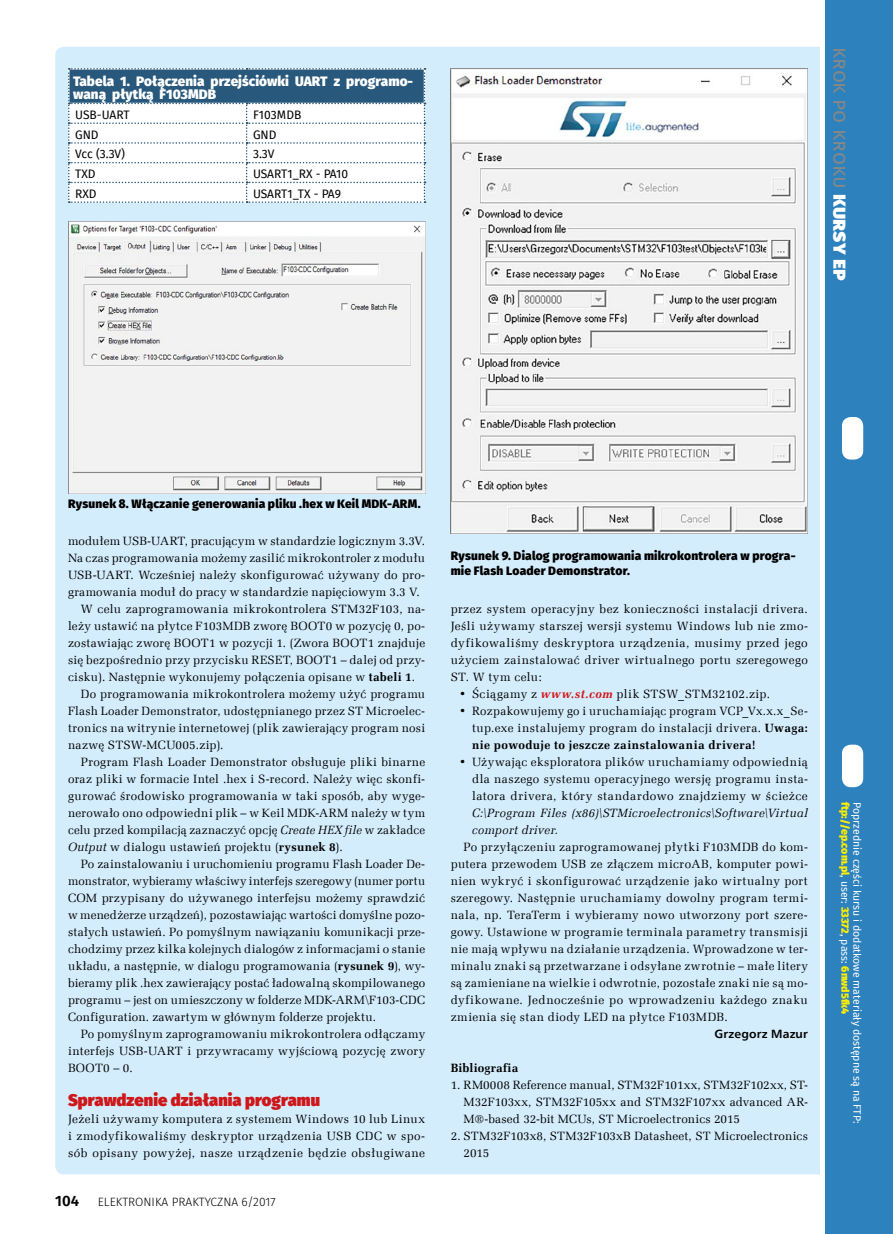
<style>
.page{position:relative;width:893px;height:1234px;background:#fff}
.page>*{position:absolute;margin:0;border:0;box-sizing:border-box;transform-origin:0 0}
.t1{font:21px "Fira Sans";color:#878787}
.t2{font:900 16.5px "Fira Sans";color:#cd171a}
.t3{font:800 13.5px/13.5px "Fira Sans";letter-spacing:.005em;color:#fff}
.t4{font:12px/17px "Zapf Ellipt EU";letter-spacing:.02em;color:#000;text-align:justify}
.t5{font:800 12px/15px "Fira Sans";letter-spacing:.015em;color:#000}
.t6{font:italic 12px/17px "Zapf Ellipt EU";letter-spacing:.04em;color:#000}
.t7{font:12px "Fira Sans";color:#000}
.t8{font:300 12px "Fira Sans";color:#000}
.t9{font:700 12px "Humnst 777 EU";letter-spacing:.015em;color:#000}
.t10{font:700 12px "Zapf Ellipt EU";letter-spacing:.01em;color:#000}
.t11{font:10.5px "Fira Sans";color:#fff}
.t12{font:800 10.5px "Fira Sans";color:#ffed00}
.s1{font-weight:800;color:#fff}
.s2{font-weight:700}
.s3{font-style:italic}
.s4{font-weight:600;font-size:15px}
.s5{font-weight:700;font-style:italic;color:#d51317}
.s6{font-weight:400;color:#fff}
</style>
<div class="page">
<div style="left:55px;top:47px;width:832px;height:1127px;background:#d4edfc;border-radius:9px"></div>
<div style="left:825px;top:0;width:68px;height:1233px;background:#2d81bc"></div>
<div style="left:842px;top:417px;width:21px;height:42px;background:#fff;border-radius:9px"></div>
<div style="left:842px;top:744px;width:21px;height:43px;background:#fff;border-radius:9px"></div>
<hr style="left:821px;top:0;width:4px;height:1233px;background:#fff">
<svg style="left:68px;top:68px;width:357px;height:135px;background:#c4d1da"></svg>
<img style="left:68px;top:221px;width:357px;height:272px">
<img style="left:451px;top:68px;width:357px;height:465px">
<p class="t3" style="left:73px;top:73px;width:342px">Tabela 1. Połączenia przejściówki UART z programo&shy;waną płytką F103MDB</p>
<p class="t7" style="left:75px;top:106px;width:56px">USB-UART</p>
<p class="t7" style="left:253px;top:106px;width:50px">F103MDB</p>
<p class="t7" style="left:75px;top:125px;width:25px">GND</p>
<p class="t7" style="left:253px;top:125px;width:25px">GND</p>
<p class="t7" style="left:75px;top:145px;width:52px">Vcc (3.3V)</p>
<p class="t7" style="left:253px;top:145px;width:23px">3.3V</p>
<p class="t7" style="left:75px;top:165px;width:22px">TXD</p>
<p class="t7" style="left:253px;top:165px;width:97px">USART1_RX - PA10</p>
<p class="t7" style="left:75px;top:185px;width:23px">RXD</p>
<p class="t7" style="left:253px;top:185px;width:90px">USART1_TX - PA9</p>
<h1 class="t1" style="left:857px;top:47px;width:235px;rotate:90deg">Krok po kroku <span class="s1">Kursy EP</span></h1>
<p class="t5" style="left:68px;top:495px;width:354px">Rysunek 8. Włączanie generowania pliku .hex w Keil MDK-ARM.</p>
<p class="t4" style="left:68px;top:532px;width:359px">modułem USB-UART, pracującym w standardzie logicznym 3.3V.</p>
<p class="t4" style="left:68px;top:549px;width:359px">Na czas programowania możemy zasilić mikrokontroler z modułu</p>
<p class="t4" style="left:68px;top:566px;width:359px">USB-UART. Wcześniej należy skonfigurować używany do pro-</p>
<p class="t4" style="left:68px;top:583px;width:353px">gramowania moduł do pracy w standardzie napięciowym 3.3 V.</p>
<p class="t4" style="left:81px;top:600px;width:346px">W celu zaprogramowania mikrokontrolera STM32F103, na-</p>
<p class="t4" style="left:68px;top:617px;width:359px">leży ustawić na płytce F103MDB zworę BOOT0 w pozycję 0, po-</p>
<p class="t4" style="left:68px;top:634px;width:359px">zostawiając zworę BOOT1 w pozycji 1. (Zwora BOOT1 znajduje</p>
<p class="t4" style="left:68px;top:651px;width:359px">się bezpośrednio przy przycisku RESET, BOOT1 – dalej od przy-</p>
<p class="t4" style="left:68px;top:668px;width:349px">cisku). Następnie wykonujemy połączenia opisane w <span class="s2">tabeli 1</span>.</p>
<p class="t4" style="left:81px;top:685px;width:346px">Do programowania mikrokontrolera możemy użyć programu</p>
<p class="t4" style="left:68px;top:702px;width:359px">Flash Loader Demonstrator, udostępnianego przez ST Microelec-</p>
<p class="t4" style="left:68px;top:719px;width:359px">tronics na witrynie internetowej (plik zawierający program nosi</p>
<p class="t4" style="left:68px;top:736px;width:157px">nazwę STSW-MCU005.zip).</p>
<p class="t4" style="left:81px;top:753px;width:346px">Program Flash Loader Demonstrator obsługuje pliki binarne</p>
<p class="t4" style="left:68px;top:770px;width:359px">oraz pliki w formacie Intel .hex i S-record. Należy więc skonfi-</p>
<p class="t4" style="left:68px;top:787px;width:359px">gurować środowisko programowania w taki sposób, aby wyge-</p>
<p class="t4" style="left:68px;top:804px;width:359px">nerowało ono odpowiedni plik – w Keil MDK-ARM należy w tym</p>
<p class="t4" style="left:68px;top:821px;width:359px">celu przed kompilacją zaznaczyć opcję <span class="s3">Create HEX file</span> w zakładce</p>
<p class="t4" style="left:68px;top:838px;width:276px"><span class="s3">Output</span> w dialogu ustawień projektu (<span class="s2">rysunek 8</span>).</p>
<p class="t4" style="left:81px;top:855px;width:346px">Po zainstalowaniu i uruchomieniu programu Flash Loader De-</p>
<p class="t4" style="left:68px;top:872px;width:359px">monstrator, wybieramy właściwy interfejs szeregowy (numer portu</p>
<p class="t4" style="left:68px;top:889px;width:359px">COM przypisany do używanego interfejsu możemy sprawdzić</p>
<p class="t4" style="left:68px;top:906px;width:359px">w menedżerze urządzeń), pozostawiając wartości domyślne pozo-</p>
<p class="t4" style="left:68px;top:923px;width:359px">stałych ustawień. Po pomyślnym nawiązaniu komunikacji prze-</p>
<p class="t4" style="left:68px;top:940px;width:359px">chodzimy przez kilka kolejnych dialogów z informacjami o stanie</p>
<p class="t4" style="left:68px;top:957px;width:359px">układu, a następnie, w dialogu programowania (<span class="s2">rysunek 9</span>), wy-</p>
<p class="t4" style="left:68px;top:974px;width:359px">bieramy plik .hex zawierający postać ładowalną skompilowanego</p>
<p class="t4" style="left:68px;top:991px;width:359px">programu – jest on umieszczony w folderze MDK-ARM\F103-CDC</p>
<p class="t4" style="left:68px;top:1008px;width:310px">Configuration. zawartym w głównym folderze projektu.</p>
<p class="t4" style="left:81px;top:1025px;width:346px">Po pomyślnym zaprogramowaniu mikrokontrolera odłączamy</p>
<p class="t4" style="left:68px;top:1042px;width:359px">interfejs USB-UART i przywracamy wyjściową pozycję zwory</p>
<p class="t4" style="left:68px;top:1059px;width:66px">BOOT0 – 0.</p>
<h2 class="t2" style="left:68px;top:1084px;width:254px">Sprawdzenie działania programu</h2>
<p class="t4" style="left:68px;top:1110px;width:359px">Jeżeli używamy komputera z systemem Windows 10 lub Linux i zmodyfikowaliśmy deskryptor urządzenia USB CDC w spo&shy;sób opisany powyżej, nasze urządzenie będzie obsługiwane</p>
<p class="t8" style="left:55px;top:1193px;width:222px"><span class="s4">104</span> ELEKTRONIKA PRAKTYCZNA 6/2017</p>
<p class="t5" style="left:451px;top:547px;width:346px">Rysunek 9. Dialog programowania mikrokontrolera w progra&shy;mie Flash Loader Demonstrator.</p>
<p class="t4" style="left:451px;top:600px;width:359px">przez system operacyjny bez konieczności instalacji drivera.<br>Jeśli używamy starszej wersji systemu Windows lub nie zmo&shy;dyfikowaliśmy deskryptora urządzenia, musimy przed jego użyciem zainstalować driver wirtualnego portu szeregowego ST. W tym celu:</p>
<p class="t4" style="left:459px;top:685px;width:312px">• Ściągamy z <span class="s5">www.st.com</span> plik STSW_STM32102.zip.</p>
<p class="t4" style="left:472px;top:702px;width:337px;text-indent:-13px">• Rozpakowujemy go i uruchamiając program VCP_Vx.x.x_Se&shy;tup.exe instalujemy program do instalacji drivera. <span class="s2">Uwaga: nie powoduje to jeszcze zainstalowania drivera!</span></p>
<p class="t4" style="left:472px;top:753px;width:337px;text-indent:-13px">• Używając eksploratora plików uruchamiamy odpowiednią dla naszego systemu operacyjnego wersję programu insta&shy;latora drivera, który standardowo znajdziemy w ścieżce</p>
<p class="t6" style="left:472px;top:804px;width:337px">C:\Program Files (x86)\STMicroelectronics\Software\Virtual comport driver.</p>
<p class="t4" style="left:451px;top:838px;width:359px;text-indent:13px">Po przyłączeniu zaprogramowanej płytki F103MDB do kom&shy;putera przewodem USB ze złączem microAB, komputer powi&shy;nien wykryć i skonfigurować urządzenie jako wirtualny port szeregowy. Następnie uruchamiamy dowolny program termi&shy;nala, np. TeraTerm i wybieramy nowo utworzony port szere&shy;gowy. Ustawione w programie terminala parametry transmisji nie mają wpływu na działanie urządzenia. Wprowadzone w ter&shy;minalu znaki są przetwarzane i odsyłane zwrotnie – małe litery są zamieniane na wielkie i odwrotnie, pozostałe znaki nie są mo&shy;dyfikowane. Jednocześnie po wprowadzeniu każdego znaku zmienia się stan diody LED na płytce F103MDB.</p>
<p class="t9" style="left:714px;top:1026px;width:95px">Grzegorz Mazur</p>
<p class="t10" style="left:451px;top:1060px;width:69px">Bibliografia</p>
<p class="t4" style="left:463px;top:1076px;width:346px;text-indent:-13px">1. RM0008 Reference manual, STM32F101xx, STM32F102xx, ST-M32F103xx, STM32F105xx and STM32F107xx advanced AR-M®-based 32-bit MCUs, ST Microelectronics 2015</p>
<p class="t4" style="left:463px;top:1127px;width:346px;text-indent:-13px">2. STM32F103x8, STM32F103xB Datasheet, ST Microelectronics<br>2015</p>
<p class="t12" style="left:854px;top:801px;width:214px;rotate:90deg">ftp://ep.com.pl<span class="s6">, user:</span> 33372<span class="s6">, pass:</span> 6nwd5fk4</p>
<p class="t11" style="left:865px;top:801px;width:323px;rotate:90deg">Poprzednie części kursu i dodatkowe materiały dostępne są na FTP:</p>
</div>
